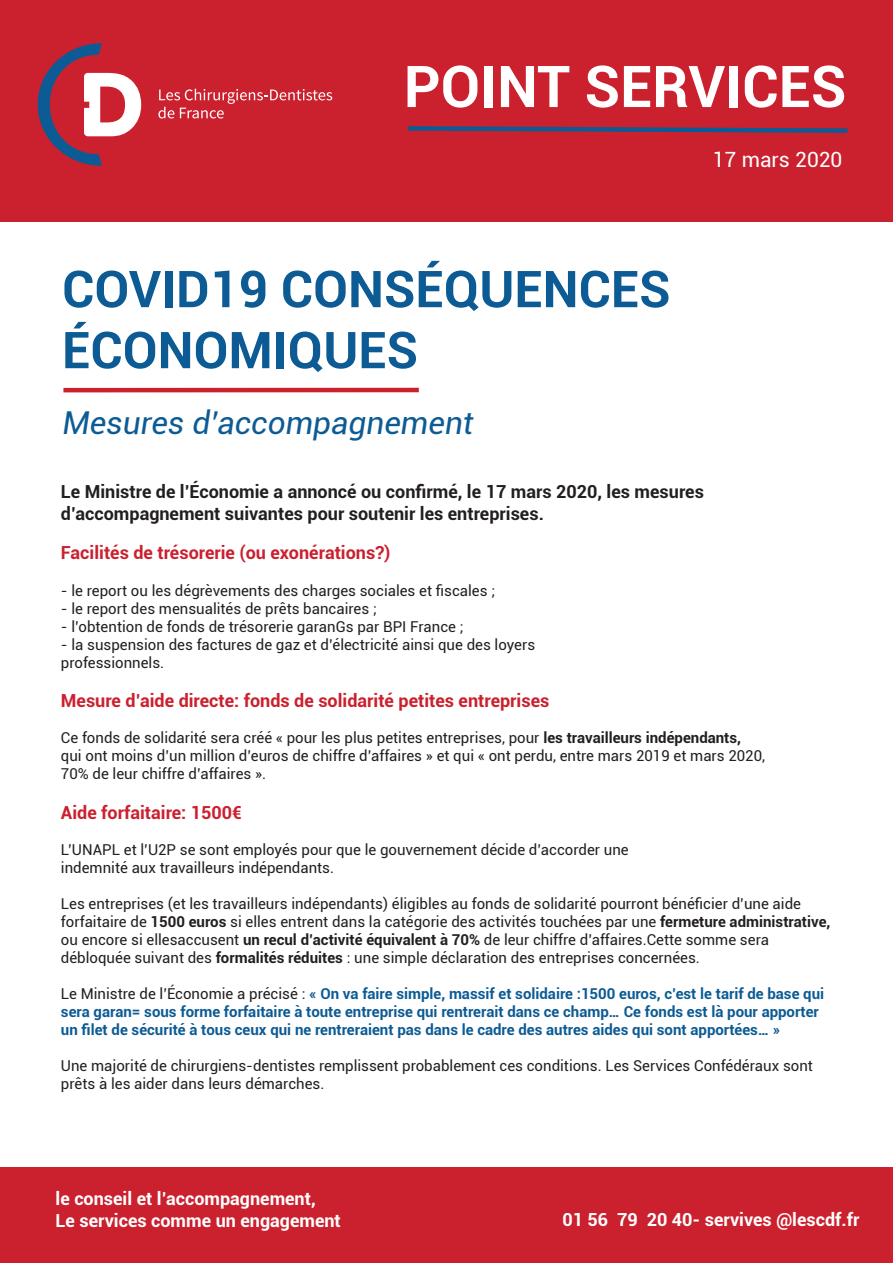
<style>
.page{position:relative;width:893px;height:1263px;background:#fff}
.page>*{position:absolute;margin:0;border:0;box-sizing:border-box;transform-origin:0 0}
.t1{font:700 57.75px "Roboto";color:#fff}
.t2{font:700 50.85px "Roboto";color:#0d5b94}
.t3{font:italic 31.5px "Roboto";color:#0d5b94}
.t4{font:21px "Roboto";color:#fff}
.t5{font:700 18px "Roboto";color:#231f20}
.t6{font:700 18px "Roboto";color:#cb202e}
.t7{font:700 18px "Roboto";color:#fff}
.t8{font:15px/18px "Roboto";color:#231f20}
.t9{font:700 15px/18px "Roboto";color:#0d5b94}
.s1{font-weight:700}
.s2{font-weight:400;color:#231f20}
</style>
<div class="page">
<div style="left:0;top:1167px;width:893px;height:96px;background:#cb202e"></div>
<div style="left:0;top:0;width:893px;height:221px;background:#cb202e"></div>
<svg style="left:158px;top:89px;width:174px;height:29px"></svg>
<svg style="left:38px;top:43px;width:103px;height:123px"></svg>
<svg style="left:408px;top:126px;width:440px;height:7px"></svg>
<hr style="left:63px;top:388px;width:356px;height:4px;background:#cb202e">
<p class="t1" style="left:404px;top:46px;width:444px">POINT SERVICES</p>
<p class="t2" style="left:62px;top:253px;width:610px">COVID19 CONSÉQUENCES</p>
<p class="t2" style="left:62px;top:314px;width:357px">ÉCONOMIQUES</p>
<p class="t3" style="left:62px;top:401px;width:413px">Mesures d’accompagnement</p>
<p class="t4" style="left:713px;top:145px;width:131px">17 mars 2020</p>
<p class="t5" style="left:61px;top:479px;width:644px">Le Ministre de l’Économie a annoncé ou confirmé, le 17 mars 2020, les mesures</p>
<p class="t5" style="left:61px;top:501px;width:484px">d’accompagnement suivantes pour soutenir les entreprises.</p>
<p class="t6" style="left:61px;top:540px;width:331px">Facilités de trésorerie (ou exonérations?)</p>
<p class="t8" style="left:61px;top:581px;width:436px">- le report ou les dégrèvements des charges sociales et fiscales ;</p>
<p class="t8" style="left:61px;top:599px;width:317px">- le report des mensualités de prêts bancaires ;</p>
<p class="t8" style="left:61px;top:617px;width:404px">- l’obtention de fonds de trésorerie garanGs par BPI France ;</p>
<p class="t8" style="left:61px;top:635px;width:476px">- la suspension des factures de gaz et d’électricité ainsi que des loyers</p>
<p class="t8" style="left:61px;top:653px;width:105px">professionnels.</p>
<p class="t6" style="left:61px;top:688px;width:490px">Mesure d’aide directe: fonds de solidarité petites entreprises</p>
<p class="t8" style="left:61px;top:728px;width:682px">Ce fonds de solidarité sera créé « pour les plus petites entreprises, pour <span class="s1">les travailleurs indépendants,</span></p>
<p class="t8" style="left:61px;top:746px;width:706px">qui ont moins d’un million d’euros de chiffre d’affaires » et qui « ont perdu, entre mars 2019 et mars 2020,</p>
<p class="t8" style="left:61px;top:764px;width:207px">70% de leur chiffre d’affaires ».</p>
<p class="t6" style="left:61px;top:800px;width:183px">Aide forfaitaire: 1500€</p>
<p class="t8" style="left:61px;top:840px;width:569px">L’UNAPL et l’U2P se sont employés pour que le gouvernement décide d’accorder une</p>
<p class="t8" style="left:61px;top:858px;width:275px">indemnité aux travailleurs indépendants.</p>
<p class="t8" style="left:61px;top:894px;width:742px">Les entreprises (et les travailleurs indépendants) éligibles au fonds de solidarité pourront bénéficier d’une aide</p>
<p class="t8" style="left:61px;top:912px;width:771px">forfaitaire de <span class="s1">1500 euros</span> si elles entrent dans la catégorie des activités touchées par une <span class="s1">fermeture administrative, </span>ou encore si ellesaccusent <span class="s1">un recul d’activité équivalent à 70%</span> de leur chiffre d’affaires.Cette somme sera débloquée suivant des <span class="s1">formalités réduites</span> : une simple déclaration des entreprises concernées.</p>
<p class="t9" style="left:61px;top:984px;width:765px"><span class="s2">Le Ministre de l’Économie a précisé :</span> « On va faire simple, massif et solidaire :1500 euros, c’est le tarif de base qui sera garan= sous forme forfaitaire à toute entreprise qui rentrerait dans ce champ… Ce fonds est là pour apporter un filet de sécurité à tous ceux qui ne rentreraient pas dans le cadre des autres aides qui sont apportées… »</p>
<p class="t8" style="left:61px;top:1056px;width:753px">Une majorité de chirurgiens-dentistes remplissent probablement ces conditions. Les Services Confédéraux sont prêts à les aider dans leurs démarches.</p>
<p class="t7" style="left:56px;top:1186px;width:262px">le conseil et l’accompagnement,</p>
<p class="t7" style="left:56px;top:1208px;width:287px">Le services comme un engagement</p>
<p class="t7" style="left:562px;top:1206px;width:298px">01 56 79 20 40- servives @lescdf.fr</p>
</div>
